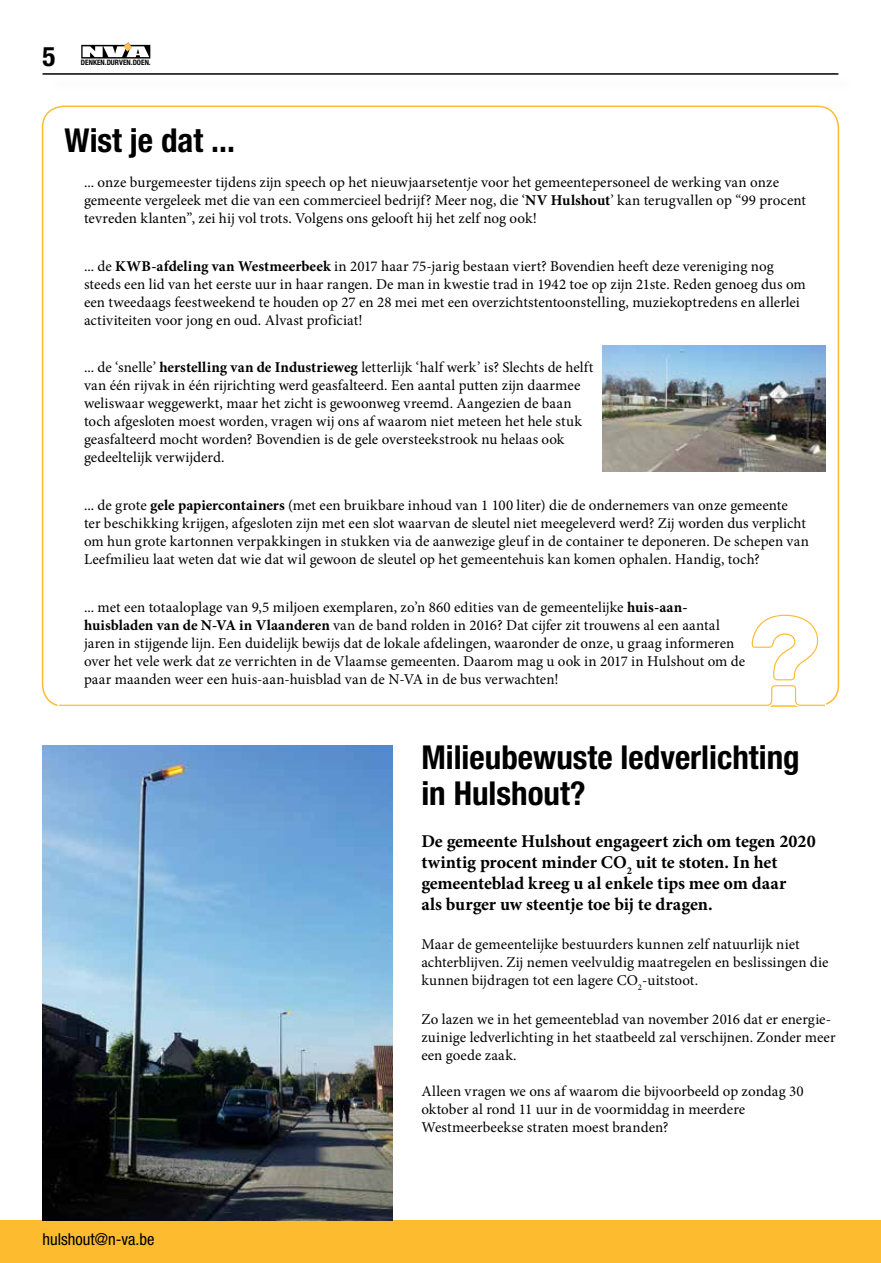
<style>
.page{position:relative;width:881px;height:1263px;background:#fff}
.page>*{position:absolute;margin:0;border:0;box-sizing:border-box;transform-origin:0 0}
.t1{font:700 condensed 33px/36px "Helvetica Neue LT Std";color:#000}
.t2{font:700 condensed 27px "Helvetica Neue LT Std";color:#000}
.t3{font:700 18px/21px "Minion Pro";letter-spacing:-.005em;color:#000}
.t4{font:condensed 16.5px "Helvetica Neue LT Std";color:#000}
.t5{font:15px/18px "Minion Pro";color:#000}
.t6{font:700 condensed 7.5px "Helvetica Neue LT Std";color:#000}
.s1{color:#fff}
.s2{font-weight:700}
</style>
<div class="page">
<div style="left:0;top:1220px;width:880px;height:43px;background:#fdbb30"></div>
<hr style="left:43px;top:73px;width:795px;height:2px;background:#000">
<svg style="left:81px;top:43px;width:69px;height:16px"></svg>
<img style="left:43px;top:745px;width:349px;height:475px">
<svg style="left:57px;top:614px;width:769px;height:93px"></svg>
<img style="left:602px;top:346px;width:223px;height:125px">
<h2 class="t2" style="left:43px;top:40px;width:14px">5</h2>
<p class="t6" style="left:81px;top:58px;width:71px">DENKEN.DURVEN.DOEN.</p>
<h1 class="t1" style="left:65px;top:122px;width:172px">Wist je dat ...</h1>
<p class="t5" style="left:84px;top:173px;width:723px;text-indent:-19px"><span class="s1">➔</span> ... onze burgemeester tijdens zijn speech op het nieuwjaarsetentje voor het gemeentepersoneel de werking van onze gemeente vergeleek met die van een commercieel bedrijf? Meer nog, die ‘<span class="s2">NV Hulshout</span>’ kan terugvallen op “99 procent tevreden klanten”, zei hij vol trots. Volgens ons gelooft hij het zelf nog ook!</p>
<p class="t5" style="left:84px;top:257px;width:723px;text-indent:-19px"><span class="s1">➔</span> ... de <span class="s2">KWB-afdeling van Westmeerbeek</span> in 2017 haar 75-jarig bestaan viert? Bovendien heeft deze vereniging nog steeds een lid van het eerste uur in haar rangen. De man in kwestie trad in 1942 toe op zijn 21ste. Reden genoeg dus om een tweedaags feestweekend te houden op 27 en 28 mei met een overzichtstentoonstelling, muziekoptredens en allerlei activiteiten voor jong en oud. Alvast proficiat!</p>
<p class="t5" style="left:84px;top:359px;width:510px;text-indent:-19px"><span class="s1">➔</span> ... de ‘snelle’ <span class="s2">herstelling van de Industrieweg</span> letterlijk ‘half werk’ is? Slechts de helft van één rijvak in één rijrichting werd geasfalteerd. Een aantal putten zijn daarmee weliswaar weggewerkt, maar het zicht is gewoonweg vreemd. Aangezien de baan toch afgesloten moest worden, vragen wij ons af waarom niet meteen het hele stuk geasfalteerd mocht worden? Bovendien is de gele oversteekstrook nu helaas ook gedeeltelijk verwijderd.</p>
<p class="t5" style="left:84px;top:496px;width:726px;text-indent:-19px"><span class="s1">➔</span> ... de grote <span class="s2">gele papiercontainers</span> (met een bruikbare inhoud van 1 100 liter) die de ondernemers van onze gemeente<br>ter beschikking krijgen, afgesloten zijn met een slot waarvan de sleutel niet meegeleverd werd? Zij worden dus verplicht om hun grote kartonnen verpakkingen in stukken via de aanwezige gleuf in de container te deponeren. De schepen van Leefmilieu laat weten dat wie dat wil gewoon de sleutel op het gemeentehuis kan komen ophalen. Handig, toch?</p>
<p class="t5" style="left:84px;top:598px;width:662px;text-indent:-19px"><span class="s1">➔</span> ... met een totaaloplage van 9,5 miljoen exemplaren, zo’n 860 edities van de gemeentelijke <span class="s2">huis-aan&shy;huisbladen van de N-VA in Vlaanderen</span> van de band rolden in 2016? Dat cijfer zit trouwens al een aantal jaren in stijgende lijn. Een duidelijk bewijs dat de lokale afdelingen, waaronder de onze, u graag informeren over het vele werk dat ze verrichten in de Vlaamse gemeenten. Daarom mag u ook in 2017 in Hulshout om de paar maanden weer een huis-aan-huisblad van de N-VA in de bus verwachten!</p>
<h1 class="t1" style="left:421px;top:738px;width:380px">Milieubewuste ledverlichting in Hulshout?</h1>
<p class="t3" style="left:421px;top:830px;width:396px">De gemeente Hulshout engageert zich om tegen 2020 twintig procent minder CO<sub>2</sub> uit te stoten. In het gemeenteblad kreeg u al enkele tips mee om daar<br>als burger uw steentje toe bij te dragen.</p>
<p class="t5" style="left:421px;top:935px;width:408px">Maar de gemeentelijke bestuurders kunnen zelf natuurlijk niet achterblijven. Zij nemen veelvuldig maatregelen en beslissingen die kunnen bijdragen tot een lagere CO<sub>2</sub>-uitstoot.</p>
<p class="t5" style="left:421px;top:1010px;width:415px">Zo lazen we in het gemeenteblad van november 2016 dat er energie&shy;zuinige ledverlichting in het staatbeeld zal verschijnen. Zonder meer een goede zaak.</p>
<p class="t5" style="left:421px;top:1082px;width:384px">Alleen vragen we ons af waarom die bijvoorbeeld op zondag 30 oktober al rond 11 uur in de voormiddag in meerdere<br>Westmeerbeekse straten moest branden?</p>
<p class="t4" style="left:43px;top:1229px;width:113px">hulshout@n-va.be</p>
</div>
